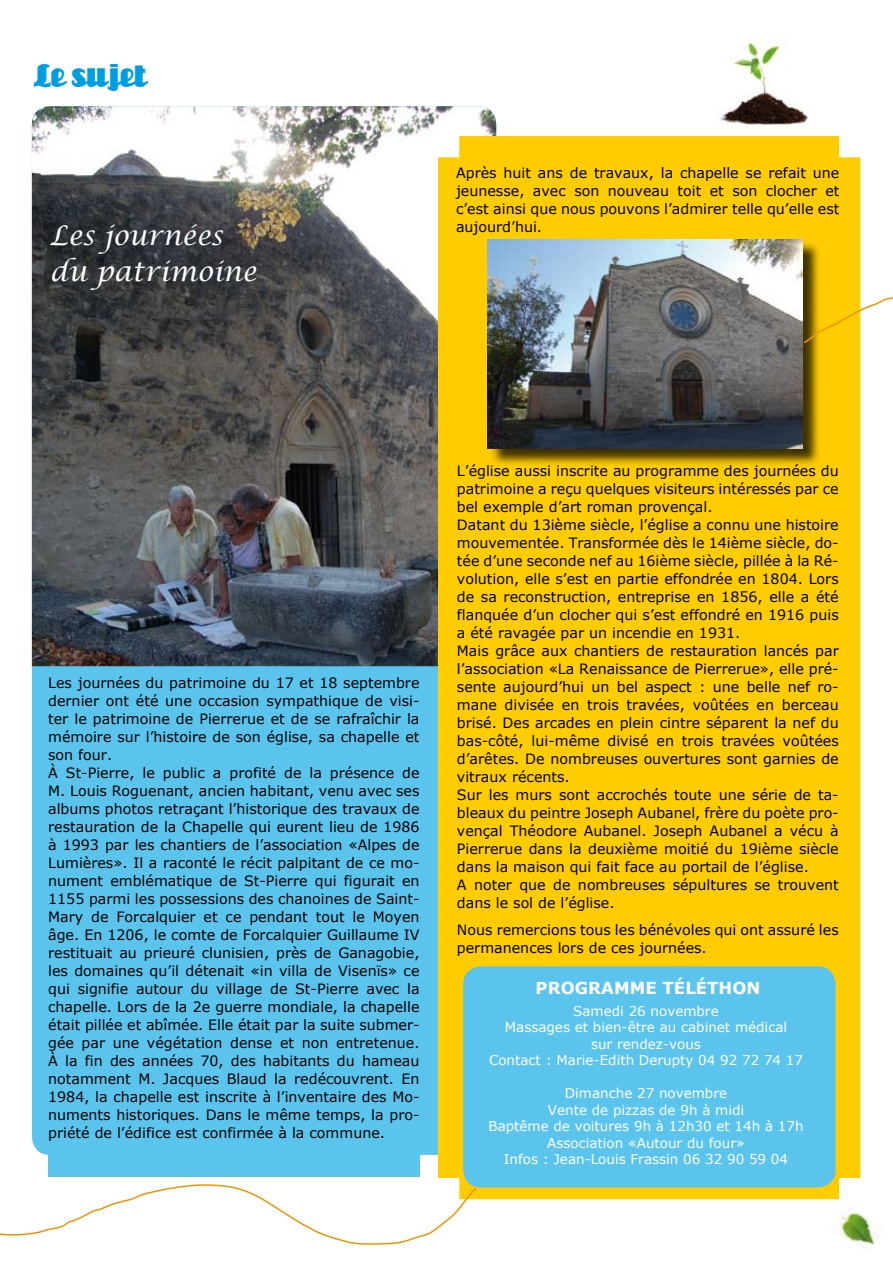
<style>
.page{position:relative;width:893px;height:1263px;background:#fff}
.page>*{position:absolute;margin:0;border:0;box-sizing:border-box;transform-origin:0 0}
.t1{font:30px "Unicorn";color:#009ee0}
.t2{font:italic 27px/36px "Lucida Calligraphy";color:#fff}
.t3{font:700 16.5px "Verdana";color:#fff}
.t4{font:14.25px/18px "Verdana";color:#000}
.t5{font:13.5px/16.5px "Verdana";color:#fff;text-align:center}
</style>
<div class="page">
<div style="left:32px;top:106px;width:464px;height:1049px;background:#5bc4ed;border-radius:18px"></div>
<img style="left:32px;top:106px;width:464px;height:560px">
<img style="left:835px;top:1211px;width:42px;height:38px">
<img style="left:720px;top:40px;width:90px;height:86px">
<div style="left:438px;top:136px;width:422px;height:1063px;background:#fc0"></div>
<div style="left:48px;top:677px;width:372px;height:499px;background:#5bc4ed"></div>
<div style="left:463px;top:966px;width:373px;height:221px;background:#5bc4ed;border-radius:18px"></div>
<div style="left:490px;top:241px;width:331px;height:226px;background:#000;opacity:.75"></div>
<img style="left:488px;top:239px;width:314px;height:209px">
<svg style="left:802px;top:281px;width:91px;height:63px"></svg>
<svg style="left:0;top:1178px;width:488px;height:67px"></svg>
<h1 class="t1" style="left:34px;top:58px;width:114px">Le sujet</h1>
<h2 class="t2" style="left:50px;top:219px;width:208px">Les journées du patrimoine</h2>
<p class="t4" style="left:456px;top:163px;width:385px;text-align:justify">Après huit ans de travaux, la chapelle se refait une jeunesse, avec son nouveau toit et son clocher et c’est ainsi que nous pouvons l’admirer telle qu’elle est aujourd’hui.</p>
<p class="t4" style="left:48px;top:673px;width:373px">Les journées du patrimoine du 17 et 18 septembre dernier ont été une occasion sympathique de visi&shy;ter le patrimoine de Pierrerue et de se rafraîchir la mémoire sur l’histoire de son église, sa chapelle et son four.<br>À St-Pierre, le public a profité de la présence de M. Louis Roguenant, ancien habitant, venu avec ses albums photos retraçant l’historique des travaux de restauration de la Chapelle qui eurent lieu de 1986 à 1993 par les chantiers de l’association «Alpes de Lumières». Il a raconté le récit palpitant de ce mo&shy;nument emblématique de St-Pierre qui figurait en 1155 parmi les possessions des chanoines de Saint-Mary de Forcalquier et ce pendant tout le Moyen âge. En 1206, le comte de Forcalquier Guillaume IV restituait au prieuré clunisien, près de Ganagobie, les domaines qu’il détenait «in villa de Visenïs» ce qui signifie autour du village de St-Pierre avec la chapelle. Lors de la 2e guerre mondiale, la chapelle était pillée et abîmée. Elle était par la suite submer&shy;gée par une végétation dense et non entretenue.<br>À la fin des années 70, des habitants du hameau notamment M. Jacques Blaud la redécouvrent. En 1984, la chapelle est inscrite à l’inventaire des Mo&shy;numents historiques. Dans le même temps, la pro&shy;priété de l’édifice est confirmée à la commune.</p>
<p class="t4" style="left:457px;top:461px;width:383px">L’église aussi inscrite au programme des journées du patrimoine a reçu quelques visiteurs intéressés par ce bel exemple d’art roman provençal.<br>Datant du 13ième siècle, l’église a connu une histoire mouvementée. Transformée dès le 14ième siècle, do&shy;tée d’une seconde nef au 16ième siècle, pillée à la Ré&shy;volution, elle s’est en partie effondrée en 1804. Lors de sa reconstruction, entreprise en 1856, elle a été flanquée d’un clocher qui s’est effondré en 1916 puis a été ravagée par un incendie en 1931.<br>Mais grâce aux chantiers de restauration lancés par l’association «La Renaissance de Pierrerue», elle pré&shy;sente aujourd’hui un bel aspect : une belle nef ro&shy;mane divisée en trois travées, voûtées en berceau brisé. Des arcades en plein cintre séparent la nef du bas-côté, lui-même divisé en trois travées voûtées d’arêtes. De nombreuses ouvertures sont garnies de vitraux récents.<br>Sur les murs sont accrochés toute une série de ta&shy;bleaux du peintre Joseph Aubanel, frère du poète pro&shy;vençal Théodore Aubanel. Joseph Aubanel a vécu à Pierrerue dans la deuxième moitié du 19ième siècle dans la maison qui fait face au portail de l’église.<br>A noter que de nombreuses sépultures se trouvent dans le sol de l’église.</p>
<p class="t4" style="left:457px;top:920px;width:383px">Nous remercions tous les bénévoles qui ont assuré les permanences lors de ces journées.</p>
<p class="t3" style="left:535px;top:978px;width:27px">PROGRA</p>
<p class="t3" style="left:614px;top:978px;width:62px">MME TÉLÉTHON</p>
<p class="t5" style="left:489px;top:1002px;width:316px">Samedi 26 novembre<br>Massages et bien-être au cabinet médical<br>sur rendez-vous<br>Contact : Marie-Edith Derupty 04 92 72 74 17</p>
<p class="t5" style="left:488px;top:1084px;width:317px">Dimanche 27 novembre<br>Vente de pizzas de 9h à midi<br>Baptême de voitures 9h à 12h30 et 14h à 17h<br>Association «Autour du four»<br>Infos : Jean-Louis Frassin 06 32 90 59 04</p>
</div>
